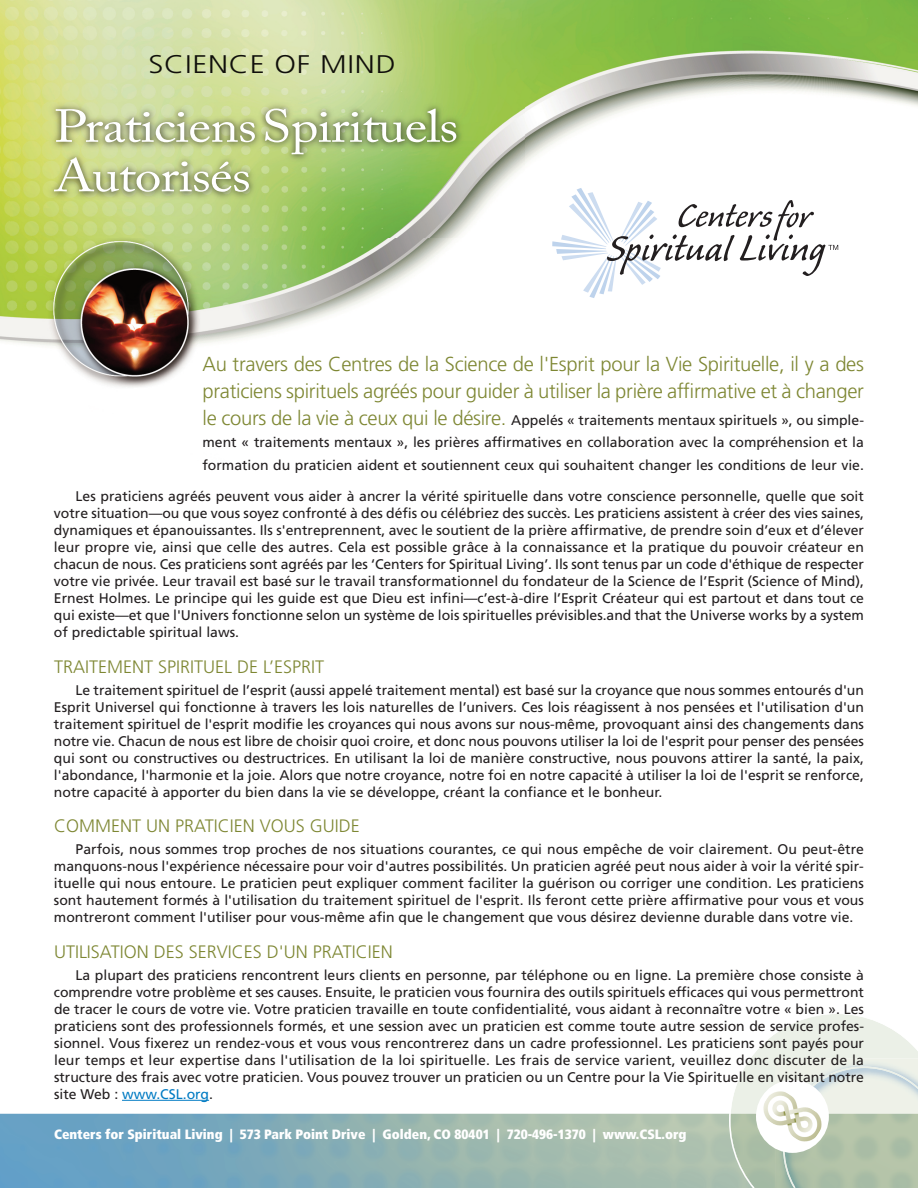
<style>
.page{position:relative;width:918px;height:1188px;background:#fff}
.page>*{position:absolute;margin:0;border:0;box-sizing:border-box;transform-origin:0 0}
.t1{font:45.9px/49.5px "Adobe Caslon Pro";letter-spacing:-.02em;color:#fff;scale:1.18 1}
.t2{font:300 25.5px "Frutiger LT Std";letter-spacing:.025em;color:#100f0b;scale:1.18 1}
.t3{font:300 20.25px/27px "Frutiger LT Std";letter-spacing:-.015em;color:#7e8733}
.t4{font:300 18px "Frutiger LT Std";color:#7e8733}
.t5{font:13.95px/17px "Frutiger LT Std";color:#231f20;text-align:justify}
.t6{font:900 condensed 13.5px "Frutiger LT Std";color:#fff}
.s1{font-weight:300;font-size:20.25px;color:#7e8733}
.s2{color:#007bc3}
</style>
<div class="page">
<img style="left:0;top:0;width:918px;height:387px">
<svg style="left:552px;top:188px;width:286px;height:110px"></svg>
<img style="left:10px;top:89px;width:515px;height:148px">
<img style="left:0;top:1114px;width:729px;height:74px">
<svg style="left:729px;top:1014px;width:189px;height:174px"></svg>
<div style="left:756px;top:1080px;width:73px;height:73px;background:#fff;border-radius:50%"></div>
<img style="left:757px;top:1086px;width:70px;height:61px">
<hr style="left:122px;top:1100px;width:87px;height:1px;background:#007bc3">
<h2 class="t2" style="left:149px;top:54px;width:211px">SCIENCE OF MIND</h2>
<h1 class="t1" style="left:54px;top:107px;width:344px">PraticiensSpirituels<br>Autorisés</h1>
<h3 class="t3" style="left:202px;top:352px;width:663px">Au travers des Centres de la Science de l'Esprit pour la Vie Spirituelle, il y a des praticiens spirituels agréés pour guider à utiliser la prière affirmative et à changer</h3>
<p class="t5" style="left:202px;top:410px;width:663px;line-height:22.5px"><span class="s1">le cours de la vie à ceux qui le désire.</span> Appelés « traitements mentaux spirituels », ou simple&shy;ment « traitements mentaux », les prières affirmatives en collaboration avec la compréhension et la formation du praticien aident et soutiennent ceux qui souhaitent changer les conditions de leur vie.</p>
<p class="t5" style="left:54px;top:489px;width:812px;text-indent:22px">Les praticiens agréés peuvent vous aider à ancrer la vérité spirituelle dans votre conscience personnelle, quelle que soit votre situation—ou que vous soyez confronté à des défis ou célébriez des succès. Les praticiens assistent à créer des vies saines, dynamiques et épanouissantes. Ils s'entreprennent, avec le soutient de la prière affirmative, de prendre soin d’eux et d’élever leur propre vie, ainsi que celle des autres. Cela est possible grâce à la connaissance et la pratique du pouvoir créateur en chacun de nous. Ces praticiens sont agréés par les ‘Centers for Spiritual Living’. Ils sont tenus par un code d'éthique de respecter votre vie privée. Leur travail est basé sur le travail transformationnel du fondateur de la Science de l’Esprit (Science of Mind), Ernest Holmes. Le principe qui les guide est que Dieu est infini—c’est-à-dire l’Esprit Créateur qui est partout et dans tout ce qui existe—et que l'Univers fonctionne selon un système de lois spirituelles prévisibles.and that the Universe works by a system of predictable spiritual laws.</p>
<p class="t4" style="left:54px;top:659px;width:272px">TRAITEMENT SPIRITUEL DE L’ESPRIT</p>
<p class="t5" style="left:54px;top:682px;width:812px;text-indent:22px">Le traitement spirituel de l’esprit (aussi appelé traitement mental) est basé sur la croyance que nous sommes entourés d'un Esprit Universel qui fonctionne à travers les lois naturelles de l’univers. Ces lois réagissent à nos pensées et l'utilisation d'un traitement spirituel de l'esprit modifie les croyances qui nous avons sur nous-même, provoquant ainsi des changements dans notre vie. Chacun de nous est libre de choisir quoi croire, et donc nous pouvons utiliser la loi de l'esprit pour penser des pensées qui sont ou constructives ou destructrices. En utilisant la loi de manière constructive, nous pouvons attirer la santé, la paix, l'abondance, l'harmonie et la joie. Alors que notre croyance, notre foi en notre capacité à utiliser la loi de l'esprit se renforce, notre capacité à apporter du bien dans la vie se développe, créant la confiance et le bonheur.</p>
<p class="t4" style="left:54px;top:819px;width:307px">COMMENT UN PRATICIEN VOUS GUIDE</p>
<p class="t5" style="left:54px;top:842px;width:812px;text-indent:22px">Parfois, nous sommes trop proches de nos situations courantes, ce qui nous empêche de voir clairement. Ou peut-être manquons-nous l'expérience nécessaire pour voir d'autres possibilités. Un praticien agréé peut nous aider à voir la vérité spir&shy;ituelle qui nous entoure. Le praticien peut expliquer comment faciliter la guérison ou corriger une condition. Les praticiens sont hautement formés à l'utilisation du traitement spirituel de l'esprit. Ils feront cette prière affirmative pour vous et vous montreront comment l'utiliser pour vous-même afin que le changement que vous désirez devienne durable dans votre vie.</p>
<p class="t4" style="left:54px;top:945px;width:340px">UTILISATION DES SERVICES D'UN PRATICIEN</p>
<p class="t5" style="left:54px;top:968px;width:812px;text-indent:22px">La plupart des praticiens rencontrent leurs clients en personne, par téléphone ou en ligne. La première chose consiste à comprendre votre problème et ses causes. Ensuite, le praticien vous fournira des outils spirituels efficaces qui vous permettront de tracer le cours de votre vie. Votre praticien travaille en toute confidentialité, vous aidant à reconnaître votre « bien ». Les praticiens sont des professionnels formés, et une session avec un praticien est comme toute autre session de service profes&shy;sionnel. Vous fixerez un rendez-vous et vous vous rencontrerez dans un cadre professionnel. Les praticiens sont payés pour leur temps et leur expertise dans l'utilisation de la loi spirituelle. Les frais de service varient, veuillez donc discuter de la structure des frais avec votre praticien. Vous pouvez trouver un praticien ou un Centre pour la Vie Spirituelle en visitant notre site Web : <span class="s2">www.CSL.org</span>.</p>
<p class="t6" style="left:54px;top:1129px;width:634px">Centers for Spiritual Living | 573 Park Point Drive | Golden, CO 80401 | 720-496-1370 | www.CSL.org</p>
</div>
